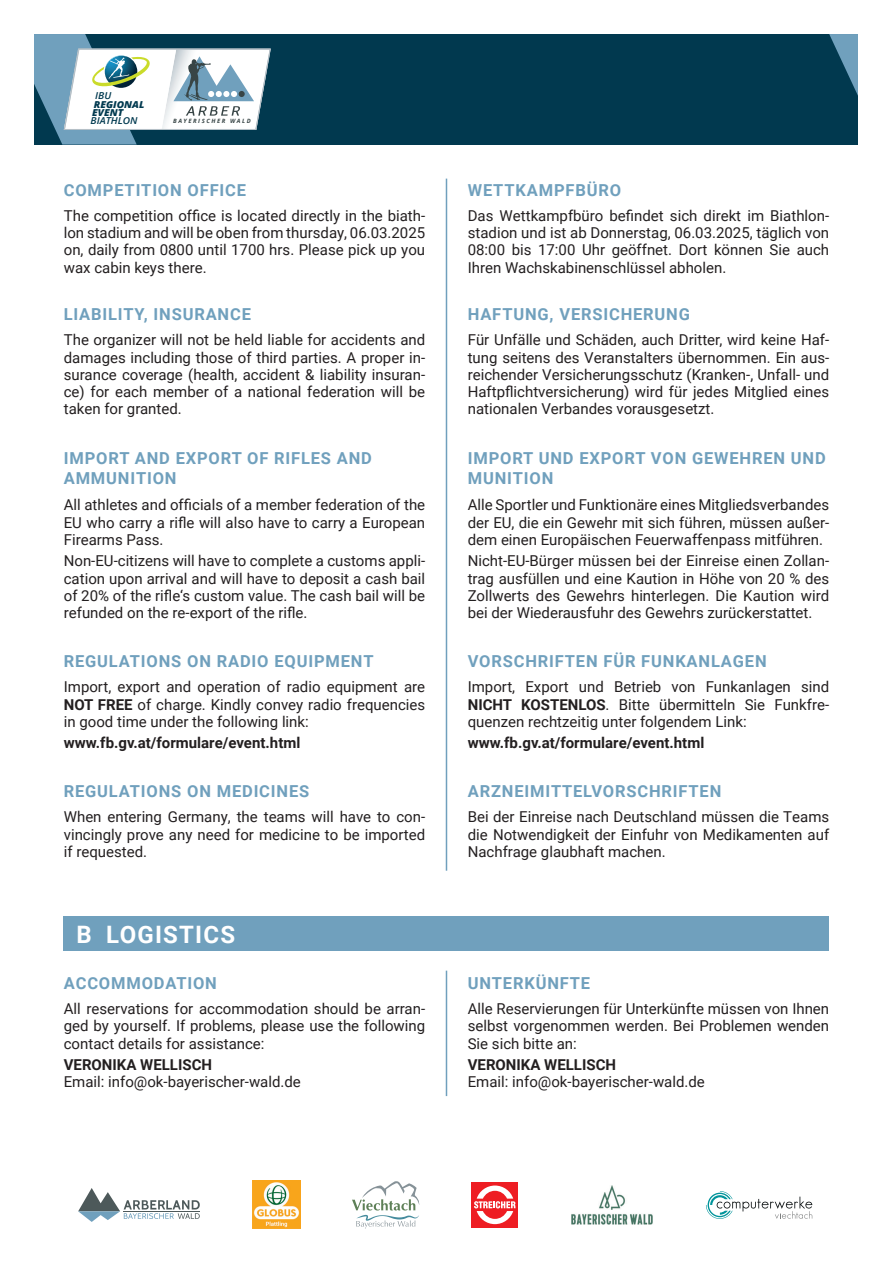
<style>
.page{position:relative;width:893px;height:1263px;background:#fff}
.page>*{position:absolute;margin:0;border:0;box-sizing:border-box;transform-origin:0 0}
.t1{font:700 24px "Roboto";letter-spacing:.05em;color:#fff}
.t2{font:700 16.5px/19.8px "Roboto";letter-spacing:.05em;color:#70a0bd}
.t3{font:15px/17.2px "Roboto";color:#231f20;text-align:justify}
.t4{font:700 15px "Roboto";color:#231f20}
.t5{font:italic 800 9.6px/8.1px "Open Sans";color:#01394f;scale:1.06 1}
.t6{font:italic 600 9.6px "Open Sans";color:#01394f;scale:1.06 1}
.t7{font:italic 700 5.85px "Open Sans";letter-spacing:.26em;color:#384546}
.s1{font-weight:700}
</style>
<div class="page">
<div style="left:471px;top:1182px;width:47px;height:46px;background:#ee1d23"></div>
<svg style="left:474px;top:1185px;width:41px;height:39px"></svg>
<svg style="left:78px;top:1188px;width:122px;height:34px"></svg>
<svg style="left:706px;top:1191px;width:106px;height:28px"></svg>
<img style="left:252px;top:1181px;width:48px;height:48px">
<svg style="left:352px;top:1181px;width:68px;height:47px"></svg>
<img style="left:571px;top:1185px;width:82px;height:39px">
<div style="left:34px;top:34px;width:825px;height:111px;background:#01394f"></div>
<svg style="left:829px;top:34px;width:30px;height:74px"></svg>
<svg style="left:34px;top:34px;width:237px;height:111px"></svg>
<div style="left:64px;top:916px;width:765px;height:34px;background:#70a0bd"></div>
<hr style="left:446px;top:179px;width:1px;height:692px;background:#70a0bd">
<hr style="left:446px;top:971px;width:1px;height:125px;background:#70a0bd">
<p class="t6" style="left:95px;top:89px;width:17px">IBU</p>
<p class="t5" style="left:92px;top:100px;width:51px">REGIONAL<br>EVENT</p>
<p class="t6" style="left:91px;top:114px;width:46px">BIATHLON</p>
<p class="t7" style="left:173px;top:116px;width:79px">BAYERISCHER WALD</p>
<p class="t2" style="left:64px;top:179px;width:184px">COMPETITION OFFICE</p>
<p class="t3" style="left:64px;top:206px;width:363px">The competition office is located directly in the biath&shy;lon stadium and will be oben from thursday, 06.03.2025 on, daily from 0800 until 1700 hrs. Please pick up you wax cabin keys there.</p>
<p class="t2" style="left:64px;top:304px;width:189px">LIABILITY, INSURANCE</p>
<p class="t3" style="left:64px;top:331px;width:363px">The organizer will not be held liable for accidents and damages including those of third parties. A proper in&shy;surance coverage (health, accident &amp; liability insuran&shy;ce) for each member of a national federation will be taken for granted.</p>
<p class="t2" style="left:64px;top:448px;width:310px">IMPORT AND EXPORT OF RIFLES AND<br>AMMUNITION</p>
<p class="t3" style="left:64px;top:496px;width:363px">All athletes and officials of a member federation of the EU who carry a rifle will also have to carry a European Firearms Pass.</p>
<p class="t3" style="left:64px;top:552px;width:363px">Non-EU-citizens will have to complete a customs appli&shy;cation upon arrival and will have to deposit a cash bail of 20% of the rifle‘s custom value. The cash bail will be refunded on the re-export of the rifle.</p>
<p class="t2" style="left:64px;top:651px;width:311px">REGULATIONS ON RADIO EQUIPMENT</p>
<p class="t3" style="left:64px;top:678px;width:363px">Import, export and operation of radio equipment are <span class="s1">NOT FREE</span> of charge. Kindly convey radio frequencies in good time under the following link:</p>
<p class="t4" style="left:64px;top:732px;width:238px">www.fb.gv.at/formulare/event.html</p>
<p class="t2" style="left:468px;top:179px;width:155px">WETTKAMPFBÜRO</p>
<p class="t3" style="left:468px;top:206px;width:363px">Das Wettkampfbüro befindet sich direkt im Biathlon&shy;stadion und ist ab Donnerstag, 06.03.2025, täglich von 08:00 bis 17:00 Uhr geöffnet. Dort können Sie auch Ihren Wachskabinenschlüssel abholen.</p>
<p class="t2" style="left:468px;top:304px;width:224px">HAFTUNG, VERSICHERUNG</p>
<p class="t3" style="left:468px;top:331px;width:363px">Für Unfälle und Schäden, auch Dritter, wird keine Haf&shy;tung seitens des Veranstalters übernommen. Ein aus&shy;reichender Versicherungsschutz (Kranken-, Unfall- und Haftpflichtversicherung) wird für jedes Mitglied eines nationalen Verbandes vorausgesetzt.</p>
<p class="t2" style="left:468px;top:448px;width:360px">IMPORT UND EXPORT VON GEWEHREN UND<br>MUNITION</p>
<p class="t3" style="left:468px;top:496px;width:363px">Alle Sportler und Funktionäre eines Mitgliedsverbandes der EU, die ein Gewehr mit sich führen, müssen außer&shy;dem einen Europäischen Feuerwaffenpass mitführen.</p>
<p class="t3" style="left:468px;top:552px;width:363px">Nicht-EU-Bürger müssen bei der Einreise einen Zollan&shy;trag ausfüllen und eine Kaution in Höhe von 20 % des Zollwerts des Gewehrs hinterlegen. Die Kaution wird bei der Wiederausfuhr des Gewehrs zurückerstattet.</p>
<p class="t2" style="left:468px;top:651px;width:300px">VORSCHRIFTEN FÜR FUNKANLAGEN</p>
<p class="t3" style="left:468px;top:678px;width:363px">Import, Export und Betrieb von Funkanlagen sind <span class="s1">NICHT KOSTENLOS</span>. Bitte übermitteln Sie Funkfre&shy;quenzen rechtzeitig unter folgendem Link:</p>
<p class="t4" style="left:468px;top:732px;width:238px">www.fb.gv.at/formulare/event.html</p>
<p class="t2" style="left:64px;top:781px;width:247px">REGULATIONS ON MEDICINES</p>
<p class="t2" style="left:468px;top:781px;width:255px">ARZNEIMITTELVORSCHRIFTEN</p>
<p class="t3" style="left:64px;top:808px;width:363px">When entering Germany, the teams will have to con&shy;vincingly prove any need for medicine to be imported if requested.</p>
<p class="t3" style="left:468px;top:808px;width:363px">Bei der Einreise nach Deutschland müssen die Teams die Notwendigkeit der Einfuhr von Medikamenten auf Nachfrage glaubhaft machen.</p>
<h1 class="t1" style="left:77px;top:917px;width:160px">B LOGISTICS</h1>
<p class="t2" style="left:64px;top:973px;width:155px">ACCOMMODATION</p>
<p class="t2" style="left:468px;top:973px;width:124px">UNTERKÜNFTE</p>
<p class="t3" style="left:64px;top:1000px;width:363px">All reservations for accommodation should be arran&shy;ged by yourself. If problems, please use the following contact details for assistance:</p>
<p class="t4" style="left:64px;top:1054px;width:150px">VERONIKA WELLISCH</p>
<p class="t3" style="left:64px;top:1073px;width:239px">Email: info@ok-bayerischer-wald.de</p>
<p class="t3" style="left:468px;top:1000px;width:363px">Alle Reservierungen für Unterkünfte müssen von Ihnen selbst vorgenommen werden. Bei Problemen wenden Sie sich bitte an:</p>
<p class="t4" style="left:468px;top:1054px;width:150px">VERONIKA WELLISCH</p>
<p class="t3" style="left:468px;top:1073px;width:239px">Email: info@ok-bayerischer-wald.de</p>
</div>
